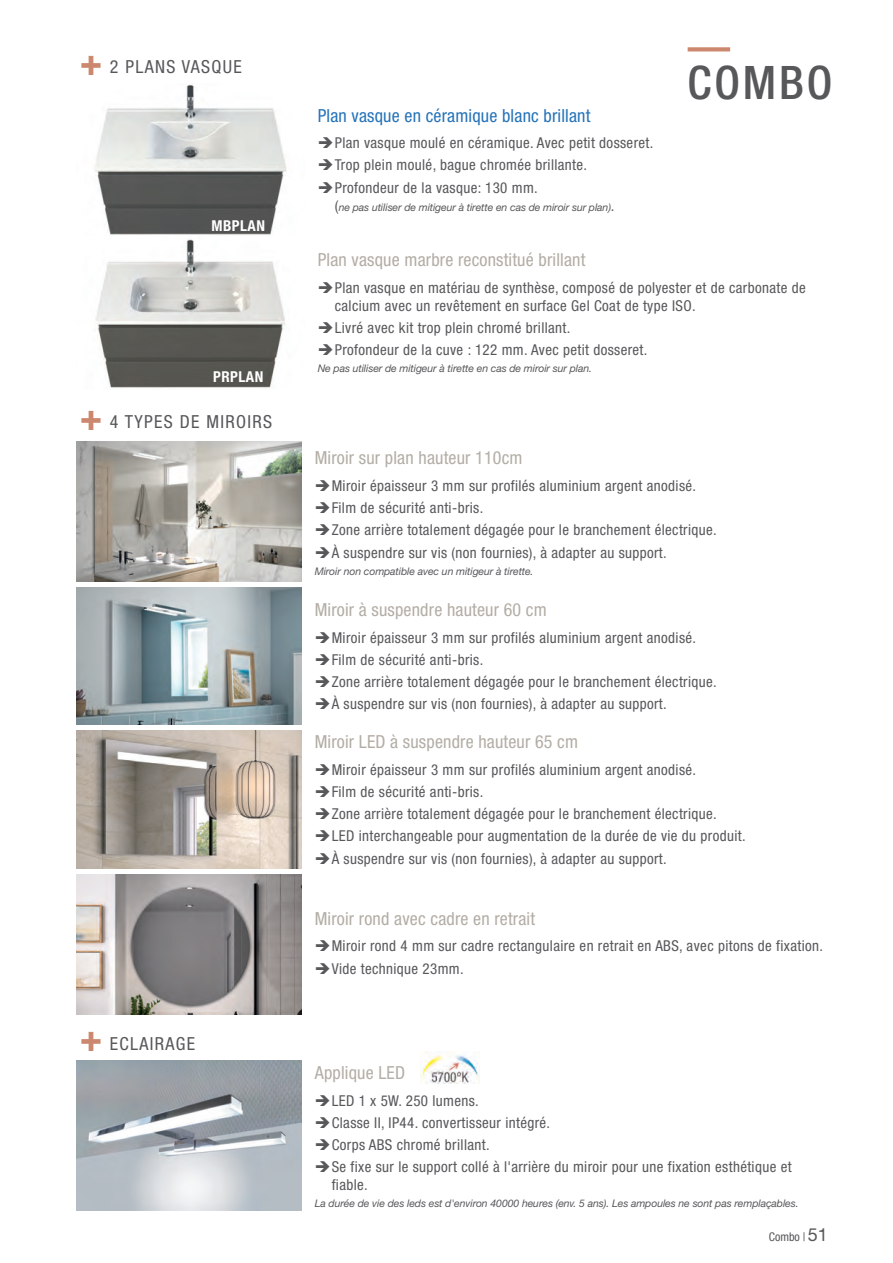
<style>
.page{position:relative;width:893px;height:1263px;background:#fff}
.page>*{position:absolute;margin:0;border:0;box-sizing:border-box;transform-origin:0 0}
.t1{font:500 condensed 46.2px "Helvetica Neue LT Std";letter-spacing:.06em;color:#57585a}
.t2{font:700 condensed 37.8px "Helvetica Neue LT Std";color:#cc886f}
.t3{font:condensed 18px "Helvetica Neue LT Std";letter-spacing:.01em;color:#b3ada5}
.t4{font:condensed 18px "Helvetica Neue LT Std";letter-spacing:.075em;color:#57585a}
.t5{font:condensed 18px "Helvetica Neue LT Std";letter-spacing:.01em;color:#2673ba}
.t6{font:condensed 15px/22.2px "Helvetica Neue LT Std";letter-spacing:.025em;color:#57585a}
.t7{font:700 condensed 15px "Helvetica Neue LT Std";letter-spacing:.03em;color:#fff}
.t8{font:condensed 12px "Helvetica Neue LT Std";color:#57585a}
.t9{font:italic 10.5px "Helvetica Neue LT Std";letter-spacing:-.01em;color:#57585a}
.s1{font-weight:700;font-size:37.8px;color:#cc886f}
.s2{font-style:normal;font-stretch:condensed;font-size:15px}
.s3{font-stretch:normal;font-size:18px}
</style>
<div class="page">
<svg style="left:688px;top:47px;width:42px;height:4px"></svg>
<img style="left:77px;top:441px;width:225px;height:141px">
<img style="left:77px;top:588px;width:225px;height:137px">
<img style="left:77px;top:731px;width:225px;height:137px">
<img style="left:77px;top:874px;width:225px;height:140px">
<img style="left:77px;top:1060px;width:225px;height:150px">
<img style="left:94px;top:85px;width:193px;height:303px">
<img style="left:421px;top:1052px;width:58px;height:31px">
<p class="t4" style="left:80px;top:57px;width:163px"><span class="s1">+</span> 2 PLANS VASQUE</p>
<p class="t7" style="left:212px;top:216px;width:55px">MBPLAN</p>
<p class="t7" style="left:213px;top:367px;width:52px">PRPLAN</p>
<h2 class="t2" style="left:80px;top:394px;width:24px">+</h2>
<p class="t4" style="left:110px;top:411px;width:164px">4 TYPES DE MIROIRS</p>
<h2 class="t2" style="left:80px;top:1015px;width:24px">+</h2>
<p class="t4" style="left:110px;top:1033px;width:87px">ECLAIRAGE</p>
<h1 class="t1" style="left:688px;top:55px;width:146px">COMBO</h1>
<p class="t5" style="left:318px;top:105px;width:274px">Plan vasque en céramique blanc brillant</p>
<p class="t6" style="left:335px;top:132px;width:320px">Plan vasque moulé en céramique. Avec petit dosseret.<br>Trop plein moulé, bague chromée brillante.<br>Profondeur de la vasque: 130 mm.</p>
<p class="t9" style="left:335px;top:201px;width:281px"><span class="s2">(</span>ne pas utiliser de mitigeur à tirette en cas de miroir sur plan)<span class="s2">.</span></p>
<p class="t3" style="left:318px;top:250px;width:269px">Plan vasque marbre reconstitué brillant</p>
<p class="t6" style="left:335px;top:278px;width:473px;line-height:18px">Plan vasque en matériau de synthèse, composé de polyester et de carbonate de calcium avec un revêtement en surface Gel Coat de type ISO.</p>
<p class="t6" style="left:335px;top:317px;width:314px">Livré avec kit trop plein chromé brillant.<br>Profondeur de la cuve : 122 mm. Avec petit dosseret.</p>
<p class="t9" style="left:318px;top:362px;width:276px">Ne pas utiliser de mitigeur à tirette en cas de miroir sur plan.</p>
<p class="t3" style="left:315px;top:448px;width:209px">Miroir sur plan hauteur 110cm</p>
<p class="t6" style="left:332px;top:474px;width:387px">Miroir épaisseur 3 mm sur profilés aluminium argent anodisé.<br>Film de sécurité anti-bris.<br>Zone arrière totalement dégagée pour le branchement électrique.<br>À suspendre sur vis (non fournies), à adapter au support.</p>
<p class="t9" style="left:315px;top:564px;width:220px">Miroir non compatible avec un mitigeur à tirette.</p>
<p class="t3" style="left:315px;top:599px;width:234px">Miroir à suspendre hauteur 60 cm</p>
<p class="t6" style="left:332px;top:626px;width:387px">Miroir épaisseur 3 mm sur profilés aluminium argent anodisé.<br>Film de sécurité anti-bris.<br>Zone arrière totalement dégagée pour le branchement électrique.<br>À suspendre sur vis (non fournies), à adapter au support.</p>
<p class="t3" style="left:315px;top:731px;width:265px">Miroir LED à suspendre hauteur 65 cm</p>
<p class="t6" style="left:332px;top:758px;width:415px">Miroir épaisseur 3 mm sur profilés aluminium argent anodisé.<br>Film de sécurité anti-bris.<br>Zone arrière totalement dégagée pour le branchement électrique.<br>LED interchangeable pour augmentation de la durée de vie du produit.<br>À suspendre sur vis (non fournies), à adapter au support.</p>
<p class="t3" style="left:315px;top:908px;width:222px">Miroir rond avec cadre en retrait</p>
<p class="t6" style="left:332px;top:935px;width:493px">Miroir rond 4 mm sur cadre rectangulaire en retrait en ABS, avec pitons de fixation.<br>Vide technique 23mm.</p>
<p class="t3" style="left:315px;top:1062px;width:92px">Applique LED</p>
<p class="t6" style="left:332px;top:1089px;width:461px">LED 1 x 5W. 250 lumens.<br>Classe II, IP44. convertisseur intégré.<br>Corps ABS chromé brillant.<br>Se fixe sur le support collé à l'arrière du miroir pour une fixation esthétique et</p>
<p class="t6" style="left:332px;top:1174px;width:38px">fiable.</p>
<p class="t9" style="left:315px;top:1197px;width:485px">La durée de vie des leds est d'environ 40000 heures (env. 5 ans). Les ampoules ne sont pas remplaçables.</p>
<p class="t8" style="left:769px;top:1230px;width:61px">Combo | <span class="s3">51</span></p>
</div>
